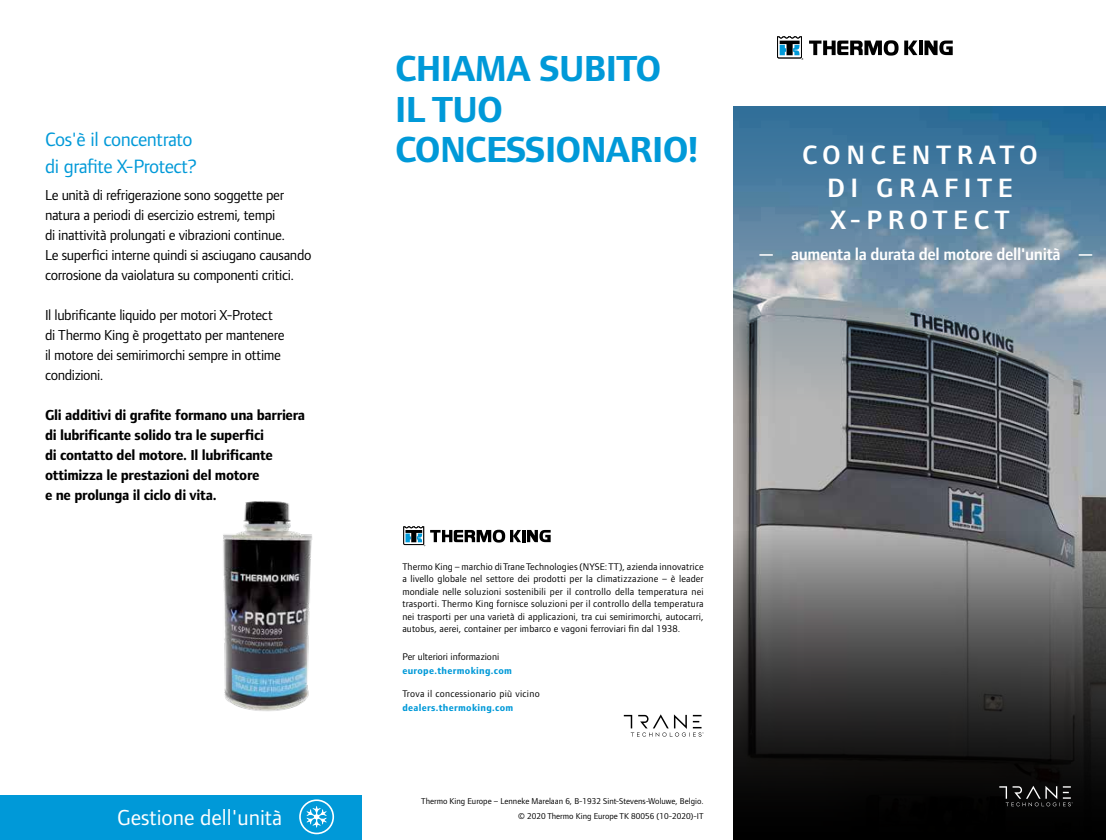
<style>
.page{position:relative;width:1106px;height:840px;background:#fff}
.page>*{position:absolute;margin:0;border:0;box-sizing:border-box;transform-origin:0 0}
.t1{font:700 37.5px/40.2px "Foundry Form Sans";letter-spacing:-.02em;color:#0099d8}
.t2{font:600 27.5px/32.5px "Foundry Form Sans";letter-spacing:.2em;color:#fff;text-align:center}
.t3{font:22.5px "Foundry Form Sans";color:#fff}
.t4{font:20px/27.1px "Foundry Form Sans";letter-spacing:-.02em;color:#0099d8}
.t5{font:600 17.5px "Foundry Form Sans";letter-spacing:-.02em;color:#fff}
.t6{font:15px/20px "Foundry Form Sans";letter-spacing:-.025em;color:#000}
.t7{font:700 15px/20px "Foundry Form Sans";letter-spacing:-.02em;color:#000}
.t8{font:10px/12.5px "Foundry Form Sans";letter-spacing:.01em;color:#000;text-align:justify}
.t9{font:700 10px "Foundry Form Sans";letter-spacing:.03em;color:#0099d8}
.t10{font:10px "Foundry Form Sans";letter-spacing:.03em;color:#000}
.t11{font:8.75px/15px "Foundry Form Sans";color:#000;text-align:right}
</style>
<div class="page">
<img style="left:733px;top:400px;width:373px;height:131px">
<svg style="left:733px;top:531px;width:373px;height:309px;background:#3e3d3d"></svg>
<svg style="left:733px;top:106px;width:373px;height:294px;background:#638299"></svg>
<div style="left:0;top:795px;width:361px;height:45px;background:#0099d8"></div>
<img style="left:223px;top:501px;width:89px;height:210px">
<svg style="left:809px;top:40px;width:89px;height:16px"></svg>
<svg style="left:904px;top:41px;width:13px;height:14px"></svg>
<svg style="left:919px;top:41px;width:3px;height:14px"></svg>
<svg style="left:924px;top:41px;width:28px;height:14px"></svg>
<svg style="left:777px;top:36px;width:26px;height:24px"></svg>
<svg style="left:999px;top:786px;width:73px;height:20px"></svg>
<svg style="left:403px;top:526px;width:147px;height:20px"></svg>
<svg style="left:624px;top:714px;width:79px;height:22px"></svg>
<div style="left:299px;top:799px;width:35px;height:35px;border:2px solid #fff;border-radius:50%"></div>
<svg style="left:306px;top:806px;width:21px;height:21px"></svg>
<h3 class="t4" style="left:45px;top:126px;width:154px">Cos'è il concentrato di grafite X-Protect?</h3>
<p class="t6" style="left:45px;top:185px;width:268px">Le unità di refrigerazione sono soggette per natura a periodi di esercizio estremi, tempi<br>di inattività prolungati e vibrazioni continue.<br>Le superfici interne quindi si asciugano causando corrosione da vaiolatura su componenti critici.</p>
<h3 class="t6" style="left:45px;top:305px;width:241px">Il lubrificante liquido per motori X-Protect di Thermo King è progettato per mantenere il motore dei semirimorchi sempre in ottime condizioni.</h3>
<h3 class="t7" style="left:45px;top:405px;width:262px">Gli additivi di grafite formano una barriera di lubrificante solido tra le superfici<br>di contatto del motore. Il lubrificante ottimizza le prestazioni del motore<br>e ne prolunga il ciclo di vita.</h3>
<h3 class="t3" style="left:117px;top:804px;width:167px">Gestione dell'unità</h3>
<h1 class="t1" style="left:395px;top:49px;width:305px">CHIAMA SUBITO<br>IL TUO<br>CONCESSIONARIO!</h1>
<h2 class="t2" style="left:802px;top:139px;width:237px">CONCENTRATO<br>DI GRAFITE<br>X-PROTECT</h2>
<h3 class="t5" style="left:757px;top:244px;width:338px">— aumenta la durata del motore dell'unità —</h3>
<p class="t8" style="left:402px;top:560px;width:303px">Thermo King – marchio di Trane Technologies (NYSE: TT), azienda innovatrice a livello globale nel settore dei prodotti per la climatizzazione – è leader mondiale nelle soluzioni sostenibili per il controllo della temperatura nei trasporti. Thermo King fornisce soluzioni per il controllo della temperatura nei trasporti per una varietà di applicazioni, tra cui semirimorchi, autocarri, autobus, aerei, container per imbarco e vagoni ferroviari fin dal 1938.</p>
<p class="t8" style="left:402px;top:650px;width:98px">Per ulteriori informazioni</p>
<p class="t9" style="left:402px;top:664px;width:111px">europe.thermoking.com</p>
<p class="t10" style="left:402px;top:688px;width:139px">Trova il concessionario più vicino</p>
<p class="t9" style="left:402px;top:702px;width:113px">dealers.thermoking.com</p>
<p class="t11" style="left:421px;top:794px;width:284px">Thermo King Europe – Lenneke Marelaan 6, B-1932 Sint-Stevens-Woluwe, Belgio. © 2020 Thermo King Europe TK 80056 (10-2020)-IT</p>
</div>
